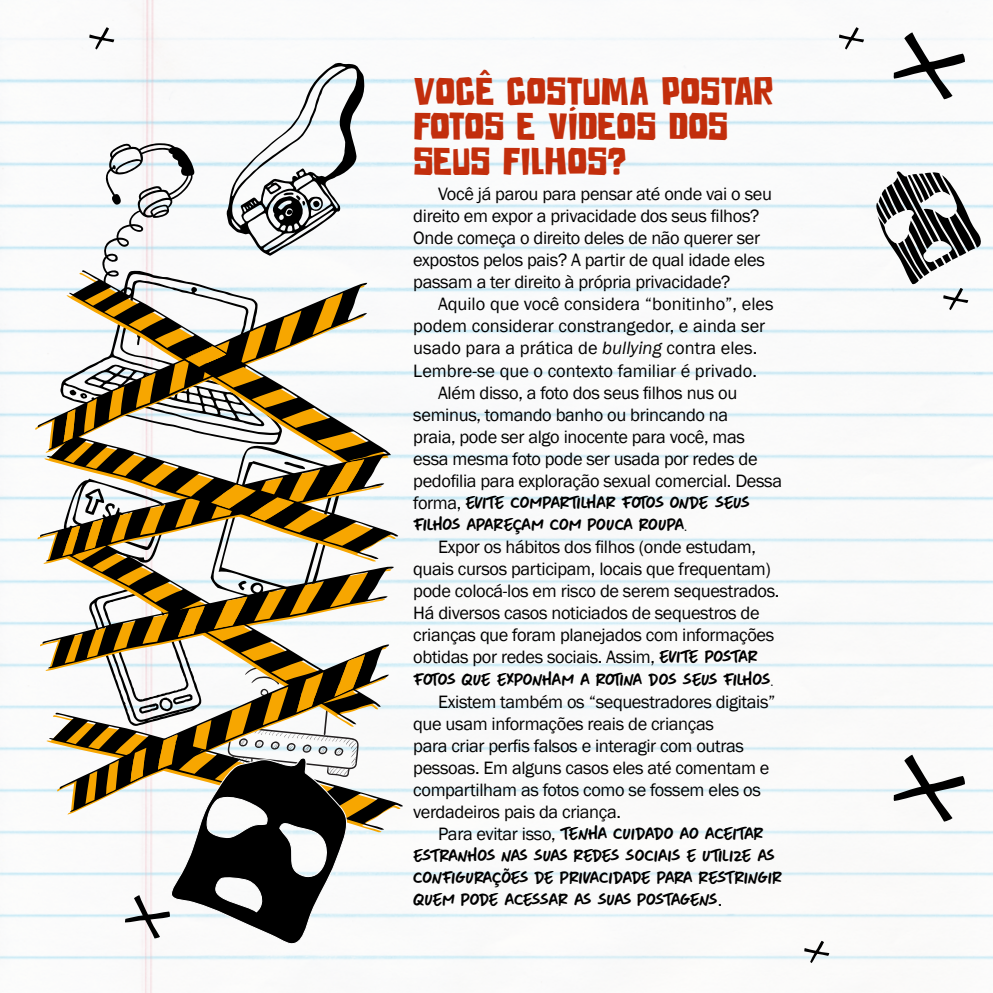
<style>
.page{position:relative;width:993px;height:993px;background:#fff}
.page>*{position:absolute;margin:0;border:0;box-sizing:border-box;transform-origin:0 0}
.t1{font:35px/35px "DK Astromonkey";color:#c22e0c}
.t2{font:18.38px/22.1px "Franklin Gothic";letter-spacing:-.02em;color:#000}
.t3{font:18.38px/22.1px "DK More Or Less";letter-spacing:-.03em;color:#000}
.t4{font:18.38px "Franklin Gothic";color:#000}
.s1{font-style:italic}
.s2{font-family:"Franklin Gothic"}
.s3{font-family:"DK More Or Less"}
</style>
<div class="page">
<img style="left:0;top:0;width:992px;height:992px">
<svg style="left:34px;top:271px;width:366px;height:561px"></svg>
<svg style="left:393px;top:711px;width:10px;height:119px"></svg>
<svg style="left:892px;top:32px;width:72px;height:67px"></svg>
<svg style="left:892px;top:754px;width:72px;height:67px"></svg>
<svg style="left:838px;top:27px;width:25px;height:22px"></svg>
<svg style="left:89px;top:27px;width:25px;height:22px"></svg>
<svg style="left:804px;top:940px;width:25px;height:22px"></svg>
<svg style="left:873px;top:168px;width:108px;height:142px"></svg>
<svg style="left:39px;top:63px;width:354px;height:882px"></svg>
<h1 class="t1" style="left:413px;top:72px;width:361px">VOCÊ COSTUMA POSTAR<br>FOTOS E VÍDEOS DOS<br>SEUS FILHOS?</h1>
<p class="t2" style="left:413px;top:183px;width:360px;text-indent:25px">Você já parou para pensar até onde vai o seu direito em expor a privacidade dos seus filhos?<br>Onde começa o direito deles de não querer ser expostos pelos pais? A partir de qual idade eles passam a ter direito à própria privacidade?</p>
<p class="t4" style="left:438px;top:293px;width:337px">Aquilo que você considera “bonitinho”, eles</p>
<p class="t4" style="left:413px;top:315px;width:353px">podem considerar constrangedor, e ainda ser</p>
<p class="t4" style="left:413px;top:337px;width:345px">usado para a prática de <span class="s1">bullying</span> contra eles.</p>
<p class="t4" style="left:413px;top:359px;width:345px">Lembre-se que o contexto familiar é privado.</p>
<p class="t2" style="left:438px;top:382px;width:301px">Além disso, a foto dos seus filhos nus ou</p>
<p class="t2" style="left:413px;top:404px;width:316px">seminus, tomando banho ou brincando na</p>
<p class="t2" style="left:413px;top:426px;width:333px">praia, pode ser algo inocente para você, mas</p>
<p class="t2" style="left:413px;top:448px;width:346px">essa mesma foto pode ser usada por redes de</p>
<p class="t2" style="left:413px;top:470px;width:370px">pedofilia para exploração sexual comercial. Dessa</p>
<p class="t3" style="left:413px;top:491px;width:337px"><span class="s2">forma,</span> EVITE COMPARTILHAR FOTOS ONDE SEUS<br>FILHOS APAREÇAM COM POUCA ROUPA.</p>
<p class="t2" style="left:413px;top:536px;width:367px;text-indent:25px">Expor os hábitos dos filhos (onde estudam, quais cursos participam, locais que frequentam) pode colocá-los em risco de serem sequestrados.<br>Há diversos casos noticiados de sequestros de crianças que foram planejados com informações obtidas por redes sociais. Assim, <span class="s3">EVITE POSTAR</span></p>
<p class="t3" style="left:413px;top:667px;width:361px">FOTOS QUE EXPONHAM A ROTINA DOS SEUS FILHOS.</p>
<p class="t2" style="left:413px;top:690px;width:364px;text-indent:25px">Existem também os “sequestradores digitais” que usam informações reais de crianças<br>para criar perfis falsos e interagir com outras pessoas. Em alguns casos eles até comentam e compartilham as fotos como se fossem eles os verdadeiros pais da criança.</p>
<p class="t3" style="left:413px;top:822px;width:370px;text-indent:25px"><span class="s2">Para evitar isso,</span> TENHA CUIDADO AO ACEITAR ESTRANHOS NAS SUAS REDES SOCIAIS E UTILIZE AS CONFIGURAÇÕES DE PRIVACIDADE PARA RESTRINGIR QUEM PODE ACESSAR AS SUAS POSTAGENS<span class="s2">.</span></p>
</div>
